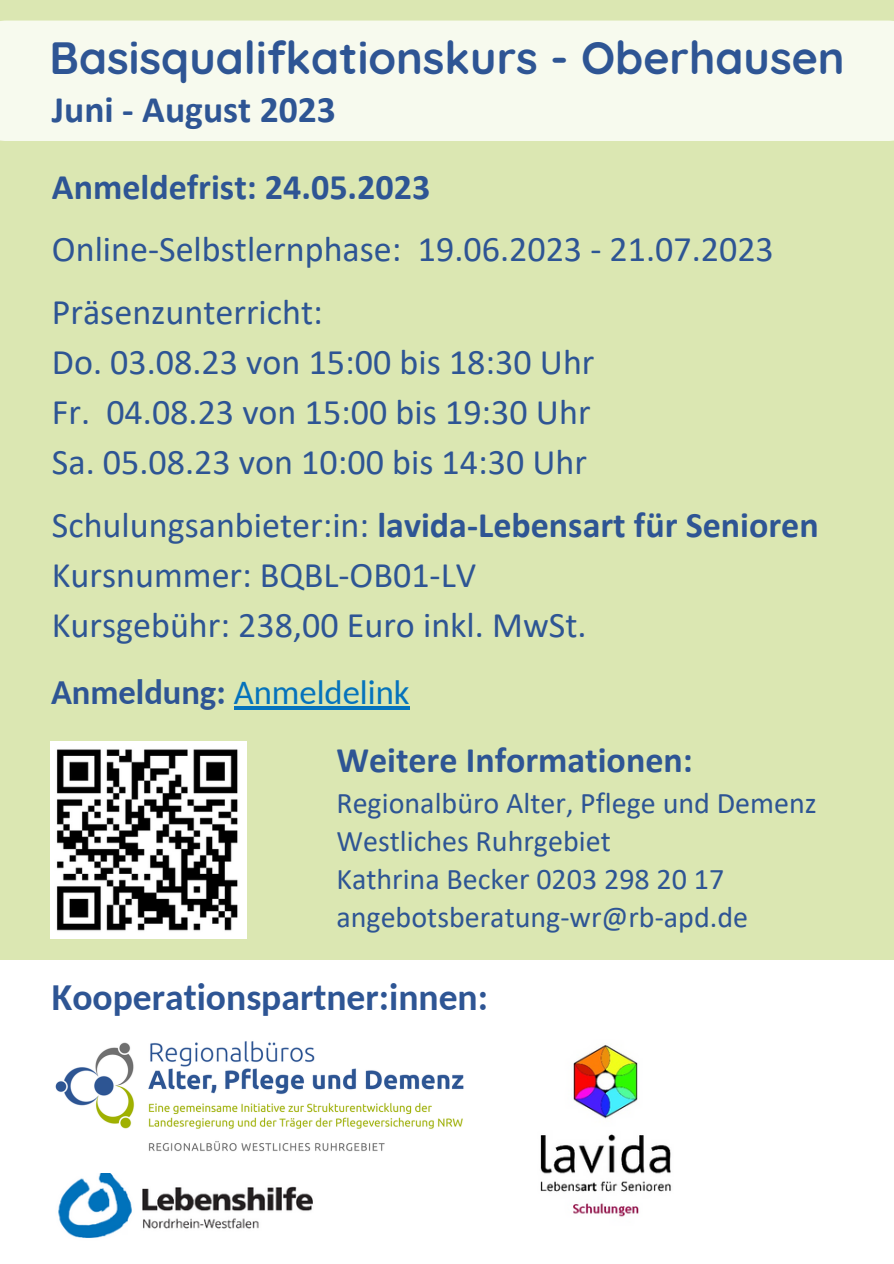
<style>
.page{position:relative;width:894px;height:1264px;background:#fff}
.page>*{position:absolute;margin:0;border:0;box-sizing:border-box;transform-origin:0 0}
.t1{font:700 45px "Quicksand";color:#2e5594}
.t2{font:700 37.5px "Carlito";color:#2e5594}
.t3{font:700 37.5px "Calibri";color:#2e5594}
.t4{font:36px "Calibri";color:#2e5594}
.t5{font:700 36px "Calibri";color:#2e5594}
.t6{font:34.5px "Carlito";color:#0573bc}
.t7{font:30px "Calibri";color:#2e5594}
.s1{font-weight:400}
.s2{font-weight:700;color:#2e5594}
</style>
<div class="page">
<div style="left:0;top:0;width:893px;height:959px;background:#dbe7b2"></div>
<div style="left:0;top:21px;width:893px;height:120px;background:#f7faee"></div>
<img style="left:58px;top:1173px;width:255px;height:65px">
<img style="left:55px;top:1041px;width:409px;height:111px">
<img style="left:50px;top:741px;width:196px;height:197px">
<img style="left:540px;top:1045px;width:131px;height:172px">
<hr style="left:234px;top:706px;width:175px;height:3px;background:#0573bc">
<p class="t1" style="left:50px;top:29px;width:796px">Basisqualifkationskurs - Oberhausen</p>
<p class="t3" style="left:52px;top:93px;width:285px">Juni - August 2023</p>
<p class="t5" style="left:52px;top:172px;width:380px">Anmeldefrist: 24.05.2023</p>
<p class="t4" style="left:52px;top:234px;width:723px">Online-Selbstlernphase: 19.06.2023 - 21.07.2023</p>
<p class="t4" style="left:52px;top:296px;width:272px">Präsenzunterricht:</p>
<p class="t4" style="left:52px;top:347px;width:544px">Do. 03.08.23 von 15:00 bis 18:30 Uhr</p>
<p class="t4" style="left:52px;top:397px;width:540px">Fr. 04.08.23 von 15:00 bis 19:30 Uhr</p>
<p class="t4" style="left:52px;top:447px;width:536px">Sa. 05.08.23 von 10:00 bis 14:30 Uhr</p>
<p class="t5" style="left:52px;top:510px;width:768px"><span class="s1">Schulungsanbieter:in:</span> lavida-Lebensart für Senioren</p>
<p class="t4" style="left:52px;top:560px;width:426px">Kursnummer: BQBL-OB01-LV</p>
<p class="t4" style="left:52px;top:610px;width:536px">Kursgebühr: 238,00 Euro inkl. MwSt.</p>
<p class="t6" style="left:51px;top:678px;width:360px"><span class="s2">Anmeldung:</span> Anmeldelink</p>
<p class="t5" style="left:336px;top:745px;width:358px">Weitere Informationen:</p>
<p class="t7" style="left:336px;top:790px;width:482px">Regionalbüro Alter, Pflege und Demenz</p>
<p class="t7" style="left:336px;top:828px;width:276px">Westliches Ruhrgebiet</p>
<p class="t7" style="left:336px;top:866px;width:389px">Kathrina Becker 0203 298 20 17</p>
<p class="t7" style="left:336px;top:905px;width:413px">angebotsberatung-wr@rb-apd.de</p>
<p class="t2" style="left:52px;top:982px;width:437px">Kooperationspartner:innen:</p>
</div>
